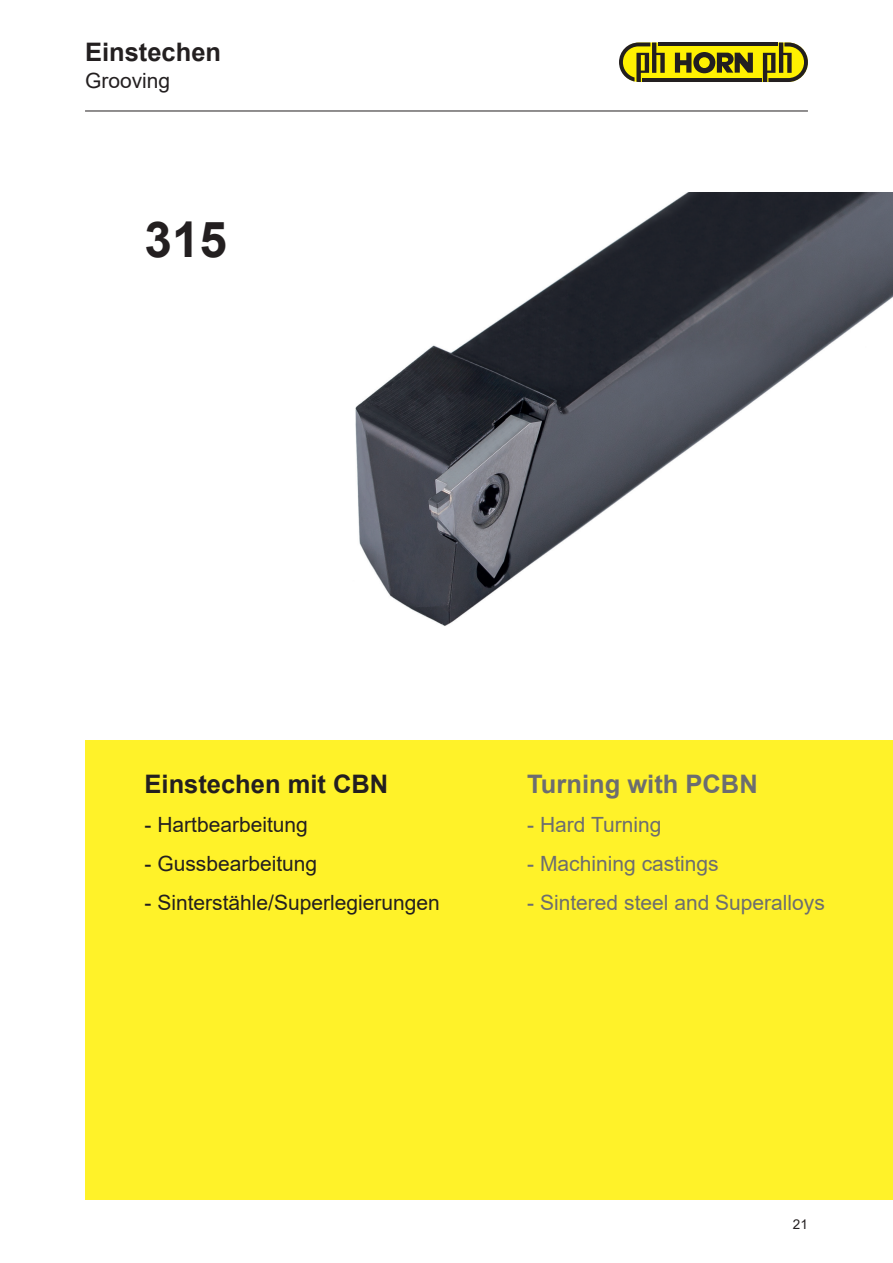
<style>
.page{position:relative;width:893px;height:1263px;background:#fff}
.page>*{position:absolute;margin:0;border:0;box-sizing:border-box;transform-origin:0 0}
.t1{font:700 49.5px "Arial";color:#231f20}
.t2{font:700 25.5px "Arial";color:#231f20}
.t3{font:700 25.5px "Arial";color:#6c6d70}
.t4{font:21px "Arial";color:#231f20}
.t5{font:21px "Arial";color:#6c6d70}
.t6{font:13.5px "Arial";color:#231f20}
</style>
<div class="page">
<img style="left:355px;top:193px;width:538px;height:433px">
<div style="left:85px;top:740px;width:808px;height:459px;background:#fff229"></div>
<hr style="left:85px;top:111px;width:723px;height:1px;background:#231f20">
<div style="left:620px;top:43px;width:188px;height:39px;background:#fff101;border-radius:20px"></div>
<svg style="left:675px;top:52px;width:78px;height:21px"></svg>
<hr style="left:658px;top:43px;width:120px;height:3px;background:#231f20">
<hr style="left:642px;top:78px;width:120px;height:4px;background:#231f20">
<svg style="left:619px;top:43px;width:46px;height:39px"></svg>
<svg style="left:763px;top:43px;width:45px;height:39px"></svg>
<p class="t2" style="left:85px;top:34px;width:138px">Einstechen</p>
<p class="t4" style="left:85px;top:66px;width:87px">Grooving</p>
<h1 class="t1" style="left:145px;top:205px;width:84px">315</h1>
<p class="t2" style="left:145px;top:765px;width:245px">Einstechen mit CBN</p>
<p class="t4" style="left:145px;top:810px;width:165px">- Hartbearbeitung</p>
<p class="t4" style="left:145px;top:849px;width:174px">- Gussbearbeitung</p>
<p class="t4" style="left:145px;top:888px;width:297px">- Sinterstähle/Superlegierungen</p>
<p class="t3" style="left:527px;top:765px;width:232px">Turning with PCBN</p>
<p class="t5" style="left:527px;top:810px;width:136px">- Hard Turning</p>
<p class="t5" style="left:527px;top:849px;width:193px">- Machining castings</p>
<p class="t5" style="left:527px;top:888px;width:299px">- Sintered steel and Superalloys</p>
<p class="t6" style="left:793px;top:1215px;width:17px">21</p>
</div>
